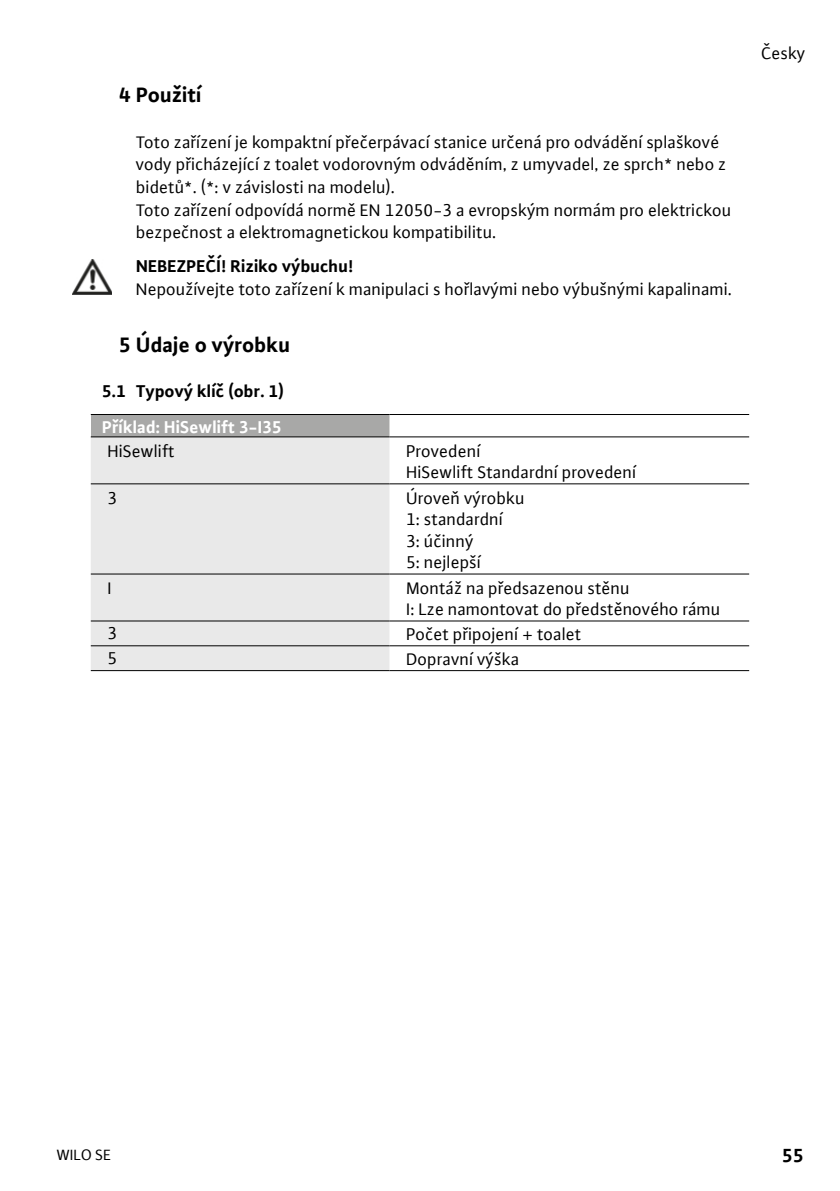
<style>
.page{position:relative;width:840px;height:1191px;background:#fff}
.page>*{position:absolute;margin:0;border:0;box-sizing:border-box;transform-origin:0 0}
.t1{font:700 22px "WILO Plus FM";color:#000}
.t2{font:700 20px "WILO Plus FM";color:#000}
.t3{font:18px/21.6px "WILO Plus FM";color:#000}
.t4{font:700 18px "WILO Plus FM";color:#000}
.t5{font:700 18px "WILO Plus FM";color:#fff}
.t6{font:16px "WILO Plus FM";color:#000}
</style>
<div class="page">
<img style="left:72px;top:259px;width:40px;height:35px">
<div style="left:91px;top:414px;width:298px;height:23px;background:#a8a8a7"></div>
<svg style="left:389px;top:415px;width:359px;height:255px"></svg>
<div style="left:91px;top:437px;width:298px;height:233px;background:#e9e9e9"></div>
<hr style="left:389px;top:414px;width:359px;height:1px;background:#000">
<hr style="left:389px;top:436px;width:359px;height:1px;background:#000">
<hr style="left:91px;top:483px;width:298px;height:1px;background:#000">
<hr style="left:389px;top:483px;width:359px;height:1px;background:#000">
<hr style="left:91px;top:573px;width:298px;height:1px;background:#000">
<hr style="left:389px;top:573px;width:359px;height:1px;background:#000">
<hr style="left:91px;top:620px;width:298px;height:1px;background:#000">
<hr style="left:389px;top:620px;width:359px;height:1px;background:#000">
<hr style="left:91px;top:645px;width:298px;height:1px;background:#000">
<hr style="left:389px;top:645px;width:359px;height:1px;background:#000">
<hr style="left:91px;top:670px;width:298px;height:1px;background:#000">
<hr style="left:389px;top:670px;width:359px;height:1px;background:#000">
<hr style="left:91px;top:414px;width:298px;height:1px;background:#000">
<hr style="left:91px;top:436px;width:298px;height:1px;background:#000">
<p class="t1" style="left:119px;top:80px;width:84px">4 Použití</p>
<p class="t3" style="left:136px;top:130px;width:596px;line-height:22.6px">Toto zařízení je kompaktní přečerpávací stanice určená pro odvádění splaškové vody přicházející z toalet vodorovným odváděním, z umyvadel, ze sprch* nebo z bidetů*. (*: v závislosti na modelu).<br>Toto zařízení odpovídá normě EN 12050-3 a evropským normám pro elektrickou bezpečnost a elektromagnetickou kompatibilitu.</p>
<p class="t4" style="left:136px;top:254px;width:218px">NEBEZPEČÍ! Riziko výbuchu!</p>
<p class="t3" style="left:136px;top:278px;width:597px">Nepoužívejte toto zařízení k manipulaci s hořlavými nebo výbušnými kapalinami.</p>
<p class="t1" style="left:119px;top:329px;width:172px">5 Údaje o výrobku</p>
<p class="t4" style="left:102px;top:379px;width:183px">5.1 Typový klíč (obr. 1)</p>
<p class="t5" style="left:102px;top:414px;width:181px">Příklad: HiSewlift 3-I35</p>
<p class="t3" style="left:108px;top:439px;width:69px">HiSewlift</p>
<p class="t3" style="left:406px;top:439px;width:231px">Provedení<br>HiSewlift Standardní provedení</p>
<p class="t3" style="left:108px;top:486px;width:11px">3</p>
<p class="t3" style="left:406px;top:486px;width:120px">Úroveň výrobku<br>1: standardní<br>3: účinný<br>5: nejlepší</p>
<p class="t3" style="left:108px;top:576px;width:6px">I</p>
<p class="t3" style="left:406px;top:576px;width:315px">Montáž na předsazenou stěnu<br>I: Lze namontovat do předstěnového rámu</p>
<p class="t3" style="left:108px;top:622px;width:11px">3</p>
<p class="t3" style="left:406px;top:623px;width:176px">Počet připojení + toalet</p>
<p class="t3" style="left:108px;top:646px;width:11px">5</p>
<p class="t3" style="left:406px;top:648px;width:114px">Dopravní výška</p>
<p class="t3" style="left:761px;top:42px;width:46px">Česky</p>
<p class="t6" style="left:57px;top:1144px;width:56px">WILO SE</p>
<p class="t2" style="left:781px;top:1141px;width:23px">55</p>
</div>
